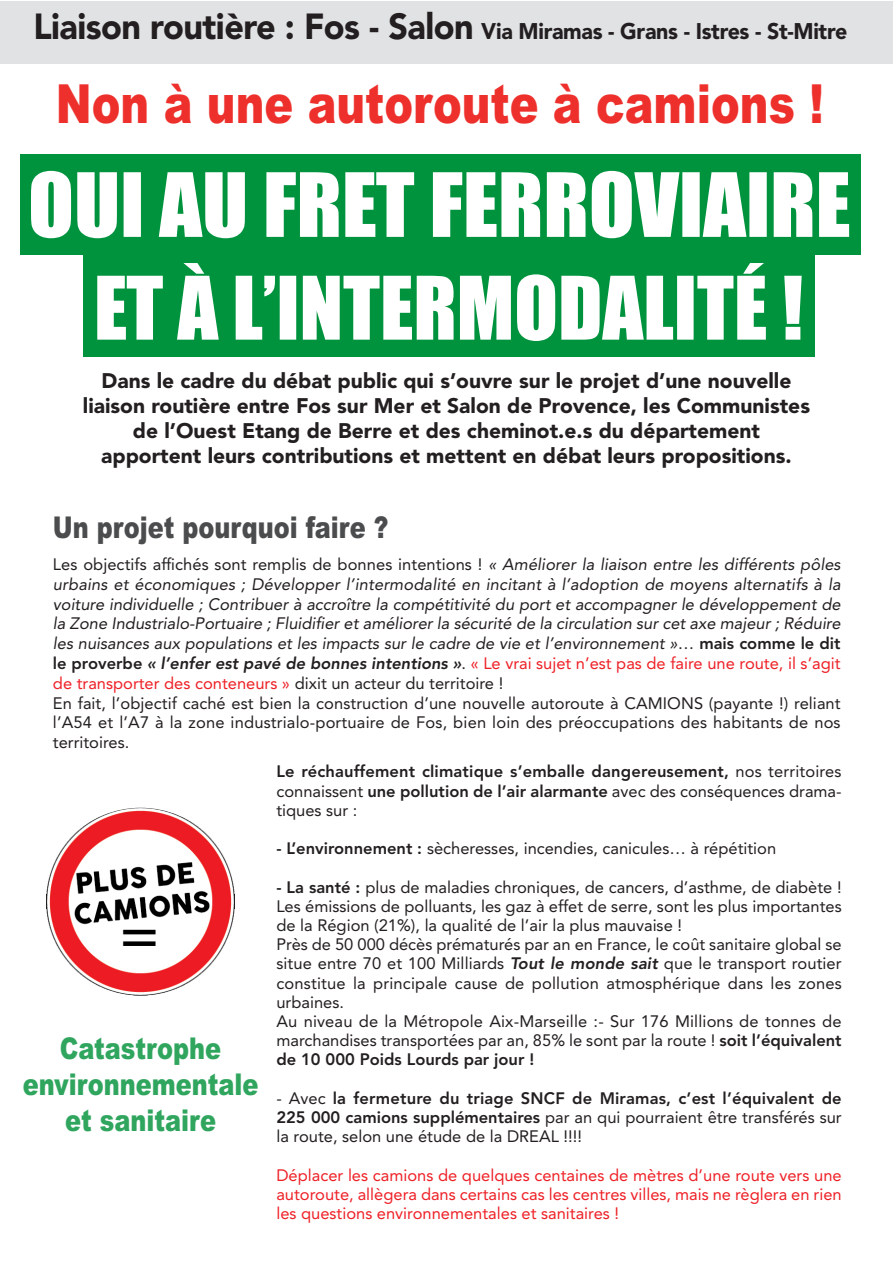
<style>
.page{position:relative;width:893px;height:1263px;background:#fff}
.page>*{position:absolute;margin:0;border:0;box-sizing:border-box;transform-origin:0 0}
.t1{font:900 54px "Arial";color:#ee302c;scale:.8 1}
.t2{font:900 30px/36px "Arial";color:#2fa55e;text-align:center;scale:.8 1}
.t3{font:900 30px "Arial";color:#4b4c4d;scale:.8 1}
.t4{font:900 22.5px "Avenir LT Std";color:#231f20;scale:.95 1}
.t5{font:900 21px/25.2px "Avenir LT Std";color:#231f20;text-align:center}
.t6{font:italic 16.5px/19.8px "Avenir LT Std";color:#231f20}
.t7{font:16.5px/19.2px "Avenir LT Std";color:#231f20}
.t8{font:800 16.5px/19.2px "Avenir LT Std";letter-spacing:.01em;color:#231f20;text-align:justify}
.t9{font:16.5px/19.2px "Avenir LT Std";color:#ee2026;text-align:justify}
.s1{font-size:36px}
.s2{font-style:normal}
.s3{font-weight:800;font-style:normal}
.s4{font-weight:800}
.s5{font-style:normal;color:#ee2026}
.s6{font-weight:400}
.s7{font-weight:800;font-style:italic}
</style>
<div class="page">
<div style="left:20px;top:155px;width:840px;height:100px;background:#00933d"></div>
<div style="left:83px;top:253px;width:732px;height:104px;background:#00933d"></div>
<svg style="left:97px;top:263px;width:705px;height:78px"></svg>
<svg style="left:31px;top:171px;width:818px;height:67px;fill:#fff"></svg>
<img style="left:47px;top:808px;width:188px;height:188px">
<div style="left:0;top:1px;width:892px;height:63px;background:#e1e2e4"></div>
<h3 class="t4" style="left:33px;top:18px;width:858px"><span class="s1">Liaison routière : Fos - Salon</span> Via Miramas - Grans - Istres - St-Mitre</h3>
<h1 class="t1" style="left:56px;top:64px;width:961px">Non à une autoroute à camions !</h1>
<p class="t5" style="left:83px;top:368px;width:729px">Dans le cadre du débat public qui s’ouvre sur le projet d’une nouvelle liaison routière entre Fos sur Mer et Salon de Provence, les Communistes de l’Ouest Etang de Berre et des cheminot.e.s du département apportent leurs contributions et mettent en débat leurs propositions.</p>
<h2 class="t3" style="left:53px;top:505px;width:421px">Un projet pourquoi faire ?</h2>
<p class="t6" style="left:53px;top:555px;width:789px"><span class="s2">Les objectifs affichés sont remplis de bonnes intentions !</span> « Améliorer la liaison entre les différents pôles urbains et économiques ; Développer l’intermodalité en incitant à l’adoption de moyens alternatifs à la voiture individuelle ; Contribuer à accroître la compétitivité du port et accompagner le développement de la Zone Industrialo-Portuaire ; Fluidifier et améliorer la sécurité de la circulation sur cet axe majeur ; Réduire les nuisances aux populations et les impacts sur le cadre de vie et l’environnement »<span class="s2">…</span> <span class="s3">mais comme le dit le proverbe</span> <span class="s4">« l’enfer est pavé de bonnes intentions »</span><span class="s2">.</span> <span class="s5">« Le vrai sujet n’est pas de faire une route, il s’agit de transporter des conteneurs »</span> <span class="s2">dixit un acteur du territoire !<br>En fait, l’objectif caché est bien la construction d’une nouvelle autoroute à CAMIONS (payante !) reliant l’A54 et l’A7 à la zone industrialo-portuaire de Fos, bien loin des préoccupations des habitants de nos territoires.</span></p>
<h2 class="t2" style="left:23px;top:1029px;width:296px">Catastrophe environnementale et sanitaire</h2>
<p class="t8" style="left:276px;top:762px;width:567px">Le réchauffement climatique s’emballe dangereusement, <span class="s6">nos territoires connaissent</span> une pollution de l’air alarmante <span class="s6">avec des conséquences drama&shy;tiques sur :</span></p>
<p class="t7" style="left:276px;top:839px;width:501px"><span class="s4">- L’environnement :</span> sècheresses, incendies, canicules… à répétition</p>
<p class="t7" style="left:276px;top:877px;width:567px"><span class="s4">- La santé :</span> plus de maladies chroniques, de cancers, d’asthme, de diabète !<br>Les émissions de polluants, les gaz à effet de serre, sont les plus importantes de la Région (21%), la qualité de l’air la plus mauvaise !<br>Près de 50 000 décès prématurés par an en France, le coût sanitaire global se situe entre 70 et 100 Milliards <span class="s7">Tout le monde sait</span> que le transport routier constitue la principale cause de pollution atmosphérique dans les zones urbaines.<br>Au niveau de la Métropole Aix-Marseille :- Sur 176 Millions de tonnes de marchandises transportées par an, 85% le sont par la route ! <span class="s4">soit l’équivalent de 10 000 Poids Lourds par jour !</span></p>
<p class="t8" style="left:276px;top:1088px;width:567px"><span class="s6">- Avec</span> la fermeture du triage SNCF de Miramas, c’est l’équivalent de 225 000 camions supplémentaires <span class="s6">par an qui pourraient être transférés sur la route, selon une étude de la DREAL !!!!</span></p>
<p class="t9" style="left:276px;top:1165px;width:567px">Déplacer les camions de quelques centaines de mètres d’une route vers une autoroute, allègera dans certains cas les centres villes, mais ne règlera en rien les questions environnementales et sanitaires !</p>
</div>
